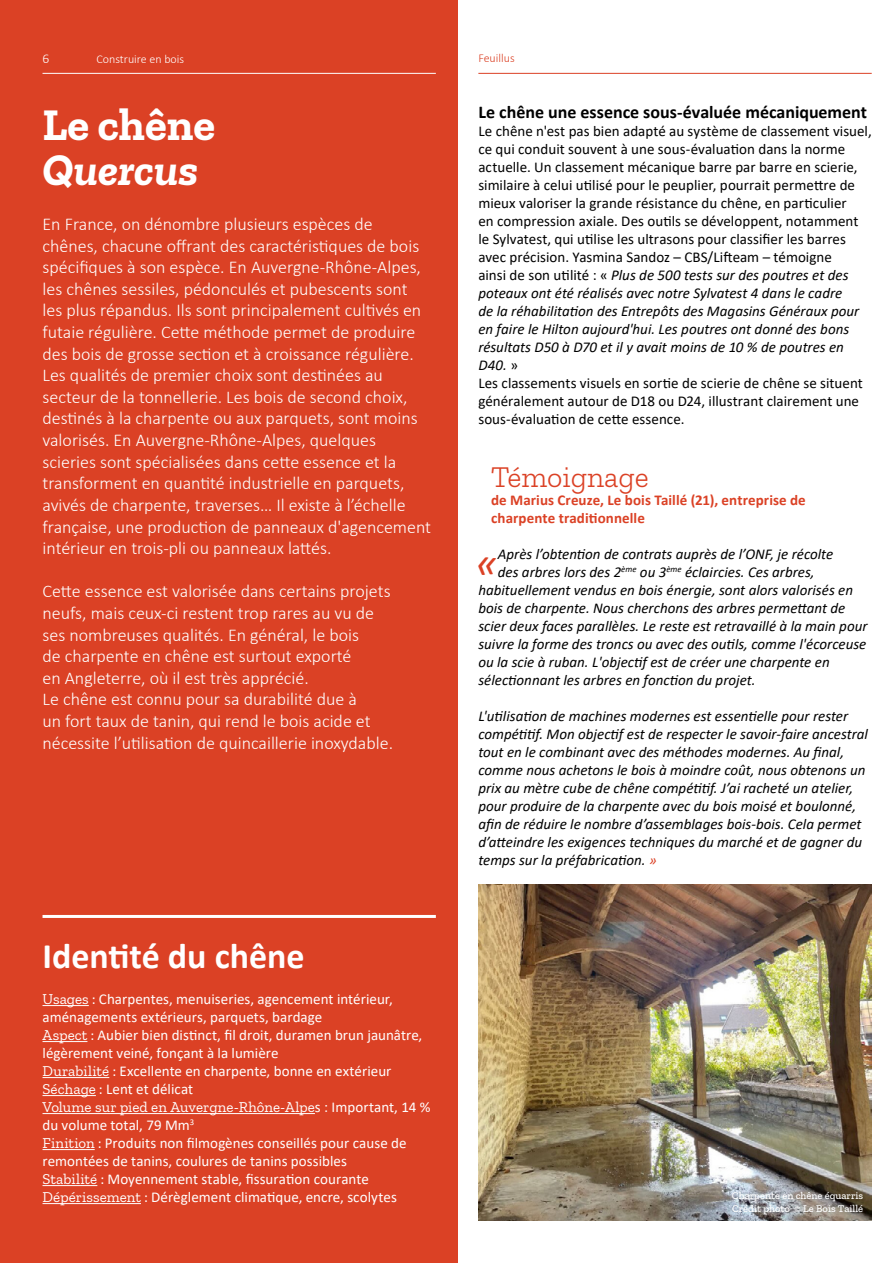
<style>
.page{position:relative;width:893px;height:1263px;background:#fff}
.page>*{position:absolute;margin:0;border:0;box-sizing:border-box;transform-origin:0 0}
.t1{font:700 45px "Zilla Slab";color:#fff}
.t2{font:italic 700 45px "Zilla Slab";color:#fff}
.t3{font:italic 43.35px "Calibri";color:#db4125}
.t4{font:700 36px "Calibri";color:#fff}
.t5{font:300 30px "Zilla Slab";color:#db4125}
.t6{font:300 18px/21.6px "Calibri";color:#fff}
.t7{font:700 18px "Calibri";color:#000}
.t8{font:italic 15px/18px "Calibri";color:#000}
.t9{font:15px/18px "Calibri";letter-spacing:.005em;color:#000}
.t10{font:15px/18px "Calibri";color:#fff}
.t11{font:700 15px/18px "Calibri";letter-spacing:.005em;color:#db4125}
.t12{font:15px "Zilla Slab";color:#fff}
.t13{font:300 13.5px "Calibri";color:#fff}
.t14{font:300 12px "Calibri";color:#fff}
.t15{font:300 12px "Calibri";color:#db4125}
.t16{font:500 10.5px/12.6px "Zilla Slab";color:#fff}
.s1{font-family:"Zilla Slab"}
.s2{font-family:"Calibri"}
.s3{font-style:italic}
.s4{color:#db4125}
</style>
<div class="page">
<div style="left:0;top:0;width:457px;height:1263px;background:#db4125"></div>
<hr style="left:43px;top:73px;width:393px;height:1px;background:#fff">
<hr style="left:478px;top:73px;width:394px;height:1px;background:#db4125">
<hr style="left:43px;top:1005px;width:46px;height:1px;background:#fff">
<hr style="left:43px;top:1041px;width:44px;height:1px;background:#fff">
<hr style="left:43px;top:1077px;width:66px;height:1px;background:#fff">
<hr style="left:43px;top:1095px;width:53px;height:1px;background:#fff">
<hr style="left:43px;top:1113px;width:272px;height:1px;background:#fff">
<hr style="left:43px;top:1149px;width:52px;height:1px;background:#fff">
<hr style="left:43px;top:1185px;width:54px;height:1px;background:#fff">
<hr style="left:43px;top:1203px;width:98px;height:1px;background:#fff">
<hr style="left:43px;top:915px;width:393px;height:3px;background:#fff">
<img style="left:478px;top:884px;width:394px;height:336px">
<p class="t13" style="left:43px;top:50px;width:8px">6</p>
<p class="t14" style="left:97px;top:52px;width:89px">Construire en bois</p>
<p class="t15" style="left:478px;top:51px;width:38px">Feuillus</p>
<h1 class="t1" style="left:43px;top:100px;width:174px">Le chêne</h1>
<h1 class="t2" style="left:43px;top:145px;width:157px">Quercus</h1>
<p class="t6" style="left:43px;top:213px;width:390px">En France, on dénombre plusieurs espèces de chênes, chacune offrant des caractéristiques de bois spécifiques à son espèce. En Auvergne-Rhône-Alpes, les chênes sessiles, pédonculés et pubescents sont les plus répandus. Ils sont principalement cultivés en futaie régulière. Cette méthode permet de produire des bois de grosse section et à croissance régulière.<br>Les qualités de premier choix sont destinées au secteur de la tonnellerie. Les bois de second choix, destinés à la charpente ou aux parquets, sont moins valorisés. En Auvergne-Rhône-Alpes, quelques scieries sont spécialisées dans cette essence et la transforment en quantité industrielle en parquets, avivés de charpente, traverses… Il existe à l’échelle française, une production de panneaux d'agencement intérieur en trois-pli ou panneaux lattés.</p>
<p class="t6" style="left:43px;top:580px;width:352px">Cette essence est valorisée dans certains projets neufs, mais ceux-ci restent trop rares au vu de ses nombreuses qualités. En général, le bois<br>de charpente en chêne est surtout exporté<br>en Angleterre, où il est très apprécié.<br>Le chêne est connu pour sa durabilité due à<br>un fort taux de tanin, qui rend le bois acide et nécessite l’utilisation de quincaillerie inoxydable.</p>
<h3 class="t4" style="left:43px;top:931px;width:264px">Identité du chêne</h3>
<p class="t10" style="left:43px;top:990px;width:381px"><span class="s1">Usages :</span> Charpentes, menuiseries, agencement intérieur, aménagements extérieurs, parquets, bardage<br><span class="s1">Aspect :</span> Aubier bien distinct, fil droit, duramen brun jaunâtre, légèrement veiné, fonçant à la lumière<br><span class="s1">Durabilité :</span> Excellente en charpente, bonne en extérieur <span class="s1">Séchage :</span> Lent et délicat</p>
<p class="t12" style="left:43px;top:1099px;width:389px">Volume sur pied en Auvergne-Rhône-Alpe<span class="s2">s : Important, 14 %</span></p>
<p class="t10" style="left:43px;top:1116px;width:366px">du volume total, 79 Mm<sup>3<br></sup><span class="s1">Finition :</span> Produits non filmogènes conseillés pour cause de remontées de tanins, coulures de tanins possibles<br><span class="s1">Stabilité :</span> Moyennement stable, fissuration courante <span class="s1">Dépérissement :</span> Dérèglement climatique, encre, scolytes</p>
<p class="t7" style="left:478px;top:100px;width:390px">Le chêne une essence sous-évaluée mécaniquement</p>
<p class="t9" style="left:478px;top:122px;width:395px">Le chêne n'est pas bien adapté au système de classement visuel, ce qui conduit souvent à une sous-évaluation dans la norme actuelle. Un classement mécanique barre par barre en scierie, similaire à celui utilisé pour le peuplier, pourrait permettre de mieux valoriser la grande résistance du chêne, en particulier<br>en compression axiale. Des outils se développent, notamment le Sylvatest, qui utilise les ultrasons pour classifier les barres avec précision. Yasmina Sandoz – CBS/Lifteam – témoigne<br>ainsi de son utilité : « <span class="s3">Plus de 500 tests sur des poutres et des poteaux ont été réalisés avec notre Sylvatest 4 dans le cadre<br>de la réhabilitation des Entrepôts des Magasins Généraux pour en faire le Hilton aujourd'hui. Les poutres ont donné des bons résultats D50 à D70 et il y avait moins de 10 % de poutres en D40.</span> »<br>Les classements visuels en sortie de scierie de chêne se situent généralement autour de D18 ou D24, illustrant clairement une sous-évaluation de cette essence.</p>
<h3 class="t5" style="left:491px;top:461px;width:159px">Témoignage</h3>
<p class="t11" style="left:491px;top:491px;width:316px">de Marius Creuze, Le bois Taillé (21), entreprise de charpente traditionnelle</p>
<h2 class="t3" style="left:476px;top:533px;width:24px">«</h2>
<p class="t8" style="left:498px;top:545px;width:337px">Après l’obtention de contrats auprès de l’ONF, je récolte</p>
<p class="t8" style="left:498px;top:563px;width:318px">des arbres lors des 2<sup>ème</sup> ou 3<sup>ème</sup> éclaircies. Ces arbres,</p>
<p class="t8" style="left:478px;top:581px;width:376px">habituellement vendus en bois énergie, sont alors valorisés en</p>
<p class="t8" style="left:478px;top:599px;width:369px">bois de charpente. Nous cherchons des arbres permettant de</p>
<p class="t8" style="left:478px;top:617px;width:391px">scier deux faces parallèles. Le reste est retravaillé à la main pour</p>
<p class="t8" style="left:478px;top:635px;width:390px">suivre la forme des troncs ou avec des outils, comme l'écorceuse</p>
<p class="t8" style="left:478px;top:653px;width:353px">ou la scie à ruban. L'objectif est de créer une charpente en</p>
<p class="t8" style="left:478px;top:671px;width:279px">sélectionnant les arbres en fonction du projet.</p>
<p class="t8" style="left:478px;top:707px;width:391px">L'utilisation de machines modernes est essentielle pour rester compétitif. Mon objectif est de respecter le savoir-faire ancestral tout en le combinant avec des méthodes modernes. Au final, comme nous achetons le bois à moindre coût, nous obtenons un prix au mètre cube de chêne compétitif. J’ai racheté un atelier, pour produire de la charpente avec du bois moisé et boulonné, afin de réduire le nombre d’assemblages bois-bois. Cela permet d’atteindre les exigences techniques du marché et de gagner du temps sur la préfabrication. <span class="s4">»</span></p>
<p class="t16" style="left:732px;top:1189px;width:133px">Charpente en chêne équarris<br>Crédit photo © Le Bois Taillé</p>
</div>
